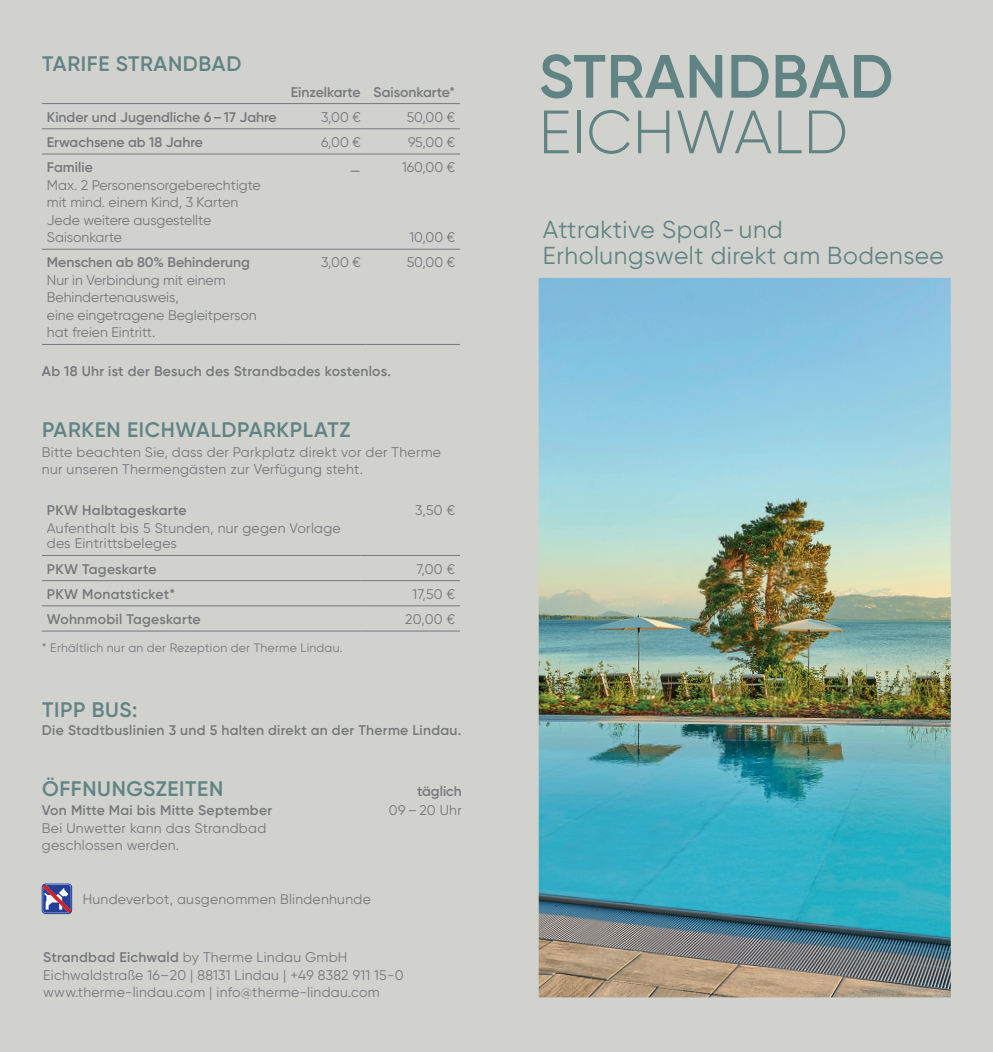
<style>
.page{position:relative;width:993px;height:1052px;background:#fff}
.page>*{position:absolute;margin:0;border:0;box-sizing:border-box;transform-origin:0 0}
.t1{font:600 60.9px "Gilroy";letter-spacing:.01em;color:#608383}
.t2{font:300 60.9px "Gilroy";letter-spacing:.01em;color:#608383}
.t3{font:24.5px/26.2px "Gilroy";letter-spacing:.02em;color:#608383}
.t4{font:600 21px "Gilroy";letter-spacing:.03em;color:#608383}
.t5{font:14px/17.5px "Gilroy";letter-spacing:.01em;color:#76787b}
.t6{font:600 14px "Gilroy";letter-spacing:.005em;color:#76787b}
.t7{font:12.25px "Gilroy";letter-spacing:.02em;color:#76787b}
.s1{font-family:"Minion Pro";font-size:21px}
.s2{font-weight:700}
.s3{font-weight:600}
</style>
<div class="page">
<div style="left:0;top:0;width:992px;height:1052px;background:#d1d2ce"></div>
<img style="left:538px;top:278px;width:412px;height:719px">
<svg style="left:42px;top:884px;width:30px;height:29px"></svg>
<div style="left:42px;top:884px;width:30px;height:30px;border:1px solid #223f99;border-radius:3px"></div>
<hr style="left:42px;top:103px;width:242px;height:1px;background:#76787b">
<hr style="left:284px;top:103px;width:81px;height:1px;background:#76787b">
<hr style="left:365px;top:103px;width:95px;height:1px;background:#76787b">
<hr style="left:42px;top:128px;width:242px;height:1px;background:#76787b">
<hr style="left:284px;top:128px;width:81px;height:1px;background:#76787b">
<hr style="left:365px;top:128px;width:95px;height:1px;background:#76787b">
<hr style="left:42px;top:154px;width:242px;height:1px;background:#76787b">
<hr style="left:284px;top:154px;width:81px;height:1px;background:#76787b">
<hr style="left:365px;top:154px;width:95px;height:1px;background:#76787b">
<hr style="left:42px;top:249px;width:242px;height:1px;background:#76787b">
<hr style="left:284px;top:249px;width:81px;height:1px;background:#76787b">
<hr style="left:365px;top:249px;width:95px;height:1px;background:#76787b">
<hr style="left:42px;top:344px;width:242px;height:1px;background:#76787b">
<hr style="left:284px;top:344px;width:81px;height:1px;background:#76787b">
<hr style="left:365px;top:344px;width:95px;height:1px;background:#76787b">
<hr style="left:42px;top:555px;width:318px;height:1px;background:#76787b">
<hr style="left:360px;top:555px;width:100px;height:1px;background:#76787b">
<hr style="left:42px;top:580px;width:318px;height:1px;background:#76787b">
<hr style="left:360px;top:580px;width:100px;height:1px;background:#76787b">
<hr style="left:42px;top:605px;width:318px;height:1px;background:#76787b">
<hr style="left:360px;top:605px;width:100px;height:1px;background:#76787b">
<hr style="left:42px;top:631px;width:318px;height:1px;background:#76787b">
<hr style="left:360px;top:631px;width:100px;height:1px;background:#76787b">
<h3 class="t4" style="left:42px;top:51px;width:201px">TARIFE STRANDBAD</h3>
<p class="t6" style="left:291px;top:83px;width:166px">Einzelkarte Saisonkarte*</p>
<p class="t6" style="left:47px;top:108px;width:231px">Kinder und Jugendliche 6–17 Jahre</p>
<p class="t5" style="left:321px;top:108px;width:41px">3,00 €</p>
<p class="t5" style="left:406px;top:108px;width:50px">50,00 €</p>
<p class="t6" style="left:47px;top:133px;width:158px">Erwachsene ab 18 Jahre</p>
<p class="t5" style="left:321px;top:133px;width:41px">6,00 €</p>
<p class="t5" style="left:408px;top:133px;width:48px">95,00 €</p>
<p class="t6" style="left:47px;top:159px;width:47px">Familie</p>
<p class="t5" style="left:47px;top:176px;width:215px">Max. 2 Personensorgeberechtigte mit mind. einem Kind, 3 Karten<br>Jede weitere ausgestellte<br>Saisonkarte</p>
<p class="t5" style="left:349px;top:158px;width:107px"><span class="s1">–</span> 160,00 €</p>
<p class="t5" style="left:409px;top:228px;width:47px">10,00 €</p>
<p class="t6" style="left:47px;top:254px;width:204px">Menschen ab 80% Behinderung</p>
<p class="t5" style="left:47px;top:271px;width:211px">Nur in Verbindung mit einem<br>Behindertenausweis,<br>eine eingetragene Begleitperson hat freien Eintritt.</p>
<p class="t5" style="left:321px;top:254px;width:41px">3,00 €</p>
<p class="t5" style="left:406px;top:254px;width:50px">50,00 €</p>
<p class="t6" style="left:42px;top:362px;width:350px">Ab 18 Uhr ist der Besuch des Strandbades kostenlos.</p>
<h3 class="t4" style="left:42px;top:417px;width:310px">PARKEN EICHWALDPARKPLATZ</h3>
<p class="t5" style="left:42px;top:443px;width:400px">Bitte beachten Sie, dass der Parkplatz direkt vor der Therme nur unseren Thermengästen zur Verfügung steht.</p>
<p class="t6" style="left:47px;top:501px;width:141px">PKW Halbtageskarte</p>
<p class="t5" style="left:47px;top:520px;width:295px;line-height:15.8px">Aufenthalt bis 5 Stunden, nur gegen Vorlage des Eintrittsbeleges</p>
<p class="t5" style="left:415px;top:501px;width:41px">3,50 €</p>
<p class="t6" style="left:47px;top:560px;width:111px">PKW Tageskarte</p>
<p class="t5" style="left:416px;top:560px;width:40px">7,00 €</p>
<p class="t6" style="left:47px;top:585px;width:129px">PKW Monatsticket<span class="s2">*</span></p>
<p class="t5" style="left:412px;top:585px;width:44px">17,50 €</p>
<p class="t6" style="left:47px;top:610px;width:155px">Wohnmobil Tageskarte</p>
<p class="t5" style="left:405px;top:610px;width:51px">20,00 €</p>
<p class="t7" style="left:42px;top:640px;width:302px">* Erhältlich nur an der Rezeption der Therme Lindau.</p>
<h3 class="t4" style="left:42px;top:696px;width:97px">TIPP BUS:</h3>
<p class="t6" style="left:42px;top:721px;width:421px">Die Stadtbuslinien 3 und 5 halten direkt an der Therme Lindau.</p>
<h3 class="t4" style="left:42px;top:775px;width:182px">ÖFFNUNGSZEITEN</h3>
<p class="t6" style="left:417px;top:782px;width:46px">täglich</p>
<p class="t6" style="left:42px;top:801px;width:232px">Von Mitte Mai bis Mitte September</p>
<p class="t5" style="left:389px;top:801px;width:74px">09– 20 Uhr</p>
<p class="t5" style="left:42px;top:819px;width:226px">Bei Unwetter kann das Strandbad geschlossen werden.</p>
<p class="t5" style="left:83px;top:890px;width:289px">Hundeverbot, ausgenommen Blindenhunde</p>
<p class="t5" style="left:43px;top:948px;width:362px"><span class="s3">Strandbad Eichwald</span> by Therme Lindau GmbH<br>Eichwaldstraße 16–20 | 88131 Lindau | +49 8382 911 15-0 www.therme-lindau.com | info@therme-lindau.com</p>
<h1 class="t1" style="left:538px;top:39px;width:356px">STRANDBAD</h1>
<h1 class="t2" style="left:538px;top:95px;width:311px">EICHWALD</h1>
<h2 class="t3" style="left:542px;top:216px;width:402px">Attraktive Spaß- und<br>Erholungswelt direkt am Bodensee</h2>
</div>
